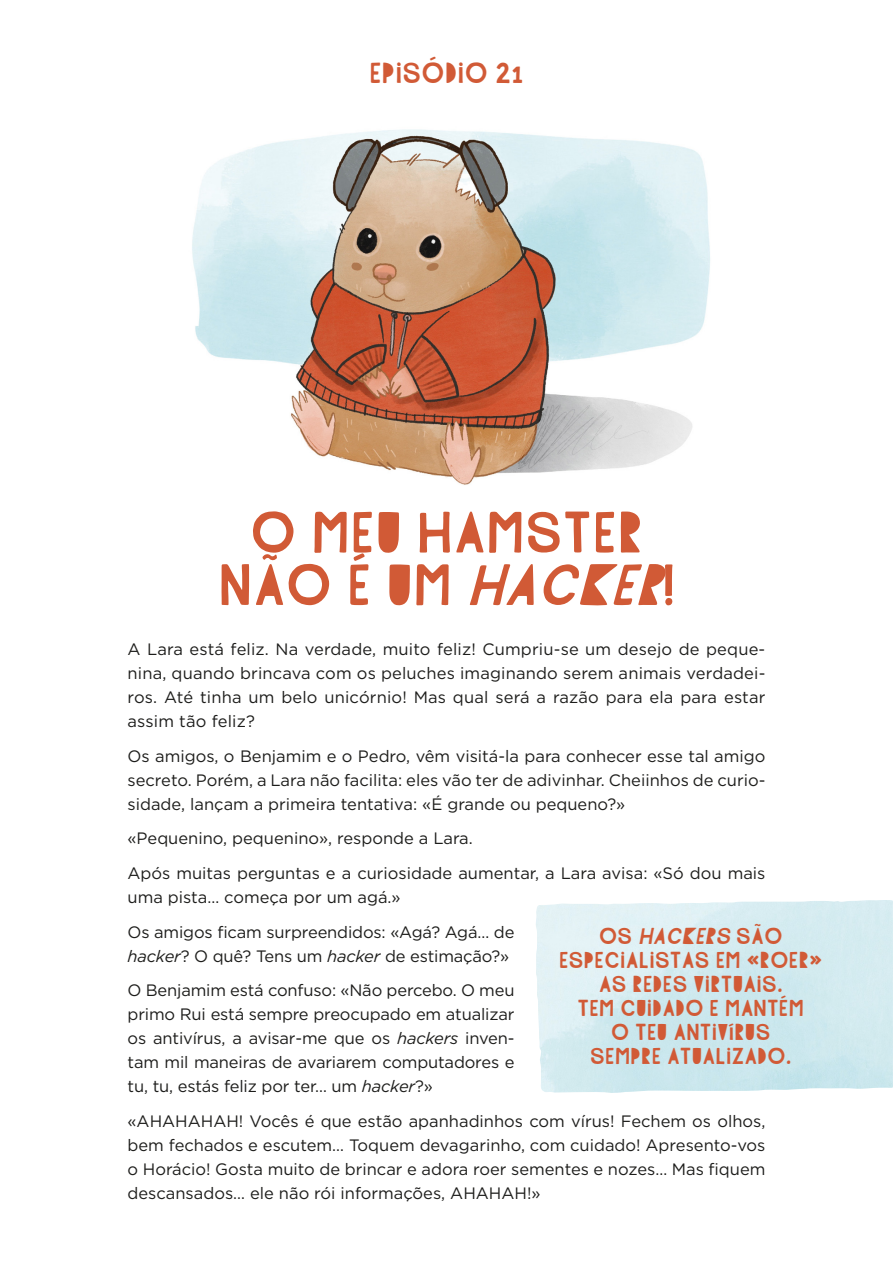
<style>
.page{position:relative;width:893px;height:1263px;background:#fff}
.page>*{position:absolute;margin:0;border:0;box-sizing:border-box;transform-origin:0 0}
.t1{font:72px/52.5px "Highflier";color:#d15a36;text-align:center}
.t2{font:36px "Highflier";color:#d15a36}
.t3{font:28.5px/24px "Highflier";color:#d15a36;text-align:center}
.t4{font:16.5px/24px "Gotham";color:#1d1d1b;text-align:justify}
.s1{font-style:italic}
</style>
<div class="page">
<img style="left:192px;top:129px;width:518px;height:356px">
<h2 class="t2" style="left:369px;top:56px;width:156px">EPISÓDIO 21</h2>
<h1 class="t1" style="left:218px;top:507px;width:463px">O MEU HAMSTER<br>N Ã O É U M <span class="s1">HACKER</span>!</h1>
<p class="t4" style="left:128px;top:637px;width:639px">A Lara está feliz. Na verdade, muito feliz! Cumpriu-se um desejo de peque&shy;nina, quando brincava com os peluches imaginando serem animais verdadei&shy;ros. Até tinha um belo unicórnio! Mas qual será a razão para ela para estar assim tão feliz?</p>
<p class="t4" style="left:128px;top:743px;width:639px">Os amigos, o Benjamim e o Pedro, vêm visitá-la para conhecer esse tal amigo secreto. Porém, a Lara não facilita: eles vão ter de adivinhar. Cheiinhos de curio&shy;sidade, lançam a primeira tentativa: «É grande ou pequeno?»</p>
<p class="t4" style="left:128px;top:821px;width:639px;line-height:34.7px">«Pequenino, pequenino», responde a Lara.<br>Após muitas perguntas e a curiosidade aumentar, a Lara avisa: «Só dou mais</p>
<p class="t4" style="left:128px;top:879px;width:388px;line-height:34.7px">uma pista… começa por um agá.»<br>Os amigos ficam surpreendidos: «Agá? Agá… de</p>
<p class="t4" style="left:128px;top:938px;width:388px;line-height:34.7px"><span class="s1">hacker</span>? O quê? Tens um <span class="s1">hacker</span> de estimação?»<br>O Benjamim está confuso: «Não percebo. O meu</p>
<p class="t4" style="left:128px;top:1002px;width:388px">primo Rui está sempre preocupado em atualizar os antivírus, a avisar-me que os <span class="s1">hackers</span> inven&shy;tam mil maneiras de avariarem computadores e tu, tu, estás feliz por ter… um <span class="s1">hacker</span>?»</p>
<p class="t4" style="left:128px;top:1109px;width:639px">«AHAHAHAH! Vocês é que estão apanhadinhos com vírus! Fechem os olhos, bem fechados e escutem… Toquem devagarinho, com cuidado! Apresento-vos o Horácio! Gosta muito de brincar e adora roer sementes e nozes… Mas fiquem descansados… ele não rói informações, AHAHAH!»</p>
<h3 class="t3" style="left:559px;top:924px;width:265px">O S <span class="s1">HACKERS</span> S Ã O<br>ESPECIALISTAS EM &lt;&lt;ROER&gt;&gt;<br>AS REDES VIRTUAIS.<br>TEM CUIDADO E MANTÉM<br>O TEU ANTIVÍRUS<br>SEMPRE ATUALIZADO.</h3>
</div>
